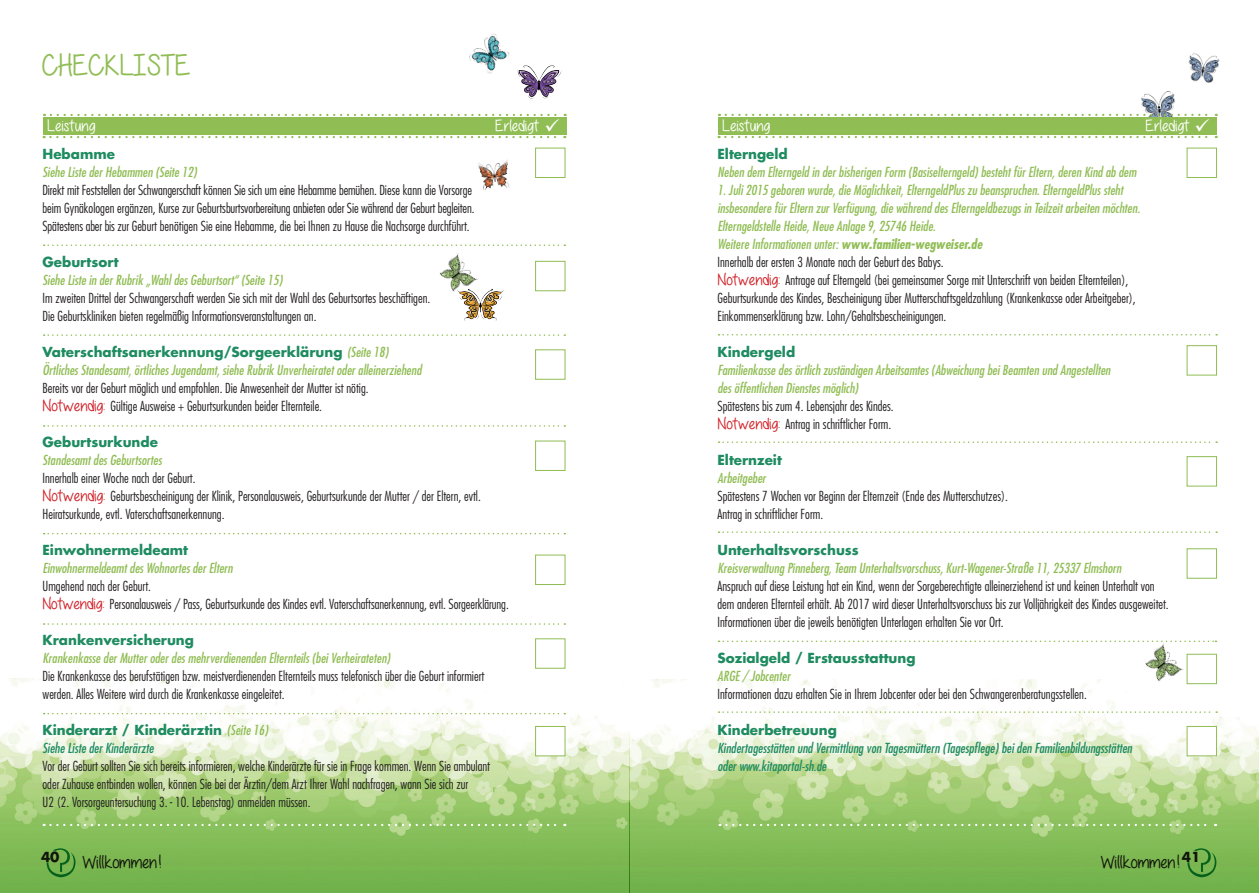
<style>
.page{position:relative;width:1259px;height:893px;background:#fff}
.page>*{position:absolute;margin:0;border:0;box-sizing:border-box;transform-origin:0 0}
.t1{font:30px "All Things Pink";color:#90bd54}
.t2{font:18.3px "All Things Pink";color:#231f20}
.t3{font:16.5px "All Things Pink";color:#fff}
.t4{font:300 condensed 13.5px/18px "Futura";color:#231f20}
.t5{font:italic condensed 13.5px/18px "Futura";color:#90bd54}
.t6{font:italic condensed 13.5px/18px "Futura";color:#1e8b60}
.t7{font:700 13.5px "Futura";color:#1e8b60}
.t8{font:700 13.5px "Futura";color:#231f20}
.s1{font-weight:700;font-style:normal;font-stretch:normal;color:#1e8b60}
.s2{font-family:"All Things Pink";font-weight:400;font-stretch:normal;font-size:16.5px;color:#d1232a}
.s3{font-weight:700;font-style:normal;font-stretch:normal}
.s4{color:#90bd54}
.s5{font-weight:400;font-style:italic;color:#90bd54}
.s6{font-weight:700;font-style:italic;color:#90bd54}
</style>
<div class="page">
<img style="left:1137px;top:91px;width:43px;height:26px">
<img style="left:0;top:678px;width:1259px;height:215px">
<img style="left:1188px;top:53px;width:32px;height:30px">
<div style="left:718px;top:117px;width:498px;height:18px;background:#90bd54"></div>
<svg style="left:725px;top:136px;width:491px;height:2px"></svg>
<svg style="left:719px;top:114px;width:497px;height:2px"></svg>
<svg style="left:718px;top:334px;width:499px;height:1px"></svg>
<svg style="left:718px;top:441px;width:499px;height:2px"></svg>
<svg style="left:718px;top:531px;width:499px;height:2px"></svg>
<svg style="left:718px;top:641px;width:498px;height:1px"></svg>
<svg style="left:718px;top:711px;width:499px;height:2px"></svg>
<svg style="left:726px;top:824px;width:490px;height:2px"></svg>
<img style="left:1139px;top:643px;width:46px;height:46px">
<img style="left:518px;top:65px;width:44px;height:34px">
<div style="left:43px;top:117px;width:523px;height:18px;background:#90bd54"></div>
<svg style="left:44px;top:136px;width:521px;height:2px"></svg>
<svg style="left:51px;top:114px;width:515px;height:2px"></svg>
<svg style="left:44px;top:334px;width:521px;height:2px"></svg>
<svg style="left:44px;top:425px;width:521px;height:2px"></svg>
<svg style="left:44px;top:533px;width:521px;height:1px"></svg>
<svg style="left:44px;top:623px;width:521px;height:2px"></svg>
<svg style="left:44px;top:713px;width:521px;height:1px"></svg>
<svg style="left:44px;top:244px;width:521px;height:2px"></svg>
<svg style="left:44px;top:824px;width:521px;height:2px"></svg>
<div style="left:535px;top:148px;width:30px;height:30px;background:#fff;border:1px solid #90bd54"></div>
<div style="left:1186px;top:148px;width:31px;height:30px;background:#fff;border:1px solid #90bd54"></div>
<div style="left:1186px;top:345px;width:31px;height:30px;background:#fff;border:1px solid #90bd54"></div>
<div style="left:1186px;top:456px;width:31px;height:30px;background:#fff;border:1px solid #90bd54"></div>
<div style="left:1186px;top:548px;width:31px;height:31px;background:#fff;border:1px solid #90bd54"></div>
<div style="left:1186px;top:654px;width:31px;height:30px;background:#fff;border:1px solid #90bd54"></div>
<div style="left:1186px;top:726px;width:31px;height:30px;background:#fff;border:1px solid #90bd54"></div>
<div style="left:535px;top:261px;width:30px;height:30px;background:#fff;border:1px solid #90bd54"></div>
<div style="left:535px;top:349px;width:30px;height:31px;background:#fff;border:1px solid #90bd54"></div>
<div style="left:535px;top:638px;width:30px;height:31px;background:#fff;border:1px solid #90bd54"></div>
<div style="left:535px;top:555px;width:30px;height:30px;background:#fff;border:1px solid #90bd54"></div>
<div style="left:535px;top:441px;width:30px;height:30px;background:#fff;border:1px solid #90bd54"></div>
<div style="left:535px;top:726px;width:30px;height:30px;background:#fff;border:1px solid #90bd54"></div>
<img style="left:469px;top:33px;width:49px;height:41px">
<img style="left:478px;top:160px;width:32px;height:31px">
<img style="left:440px;top:253px;width:38px;height:39px">
<img style="left:456px;top:283px;width:48px;height:38px">
<h1 class="t1" style="left:43px;top:49px;width:150px">CHECKLISTE</h1>
<p class="t3" style="left:47px;top:117px;width:49px">Leistung</p>
<p class="t3" style="left:495px;top:117px;width:66px">Erledigt ✓</p>
<p class="t3" style="left:1145px;top:117px;width:66px">Erledigt ✓</p>
<p class="t3" style="left:722px;top:117px;width:49px">Leistung</p>
<p class="t7" style="left:43px;top:144px;width:74px">Hebamme</p>
<p class="t5" style="left:43px;top:162px;width:156px">Siehe Liste der Hebammen (Seite 12)</p>
<p class="t4" style="left:43px;top:181px;width:433px">Direkt mit Feststellen der Schwangerschaft können Sie sich um eine Hebamme bemühen. Diese kann die Vorsorge beim Gynäkologen ergänzen, Kurse zur Geburtsburtsvorbereitung anbieten oder Sie während der Geburt begleiten.<br>Spätestens aber bis zur Geburt benötigen Sie eine Hebamme, die bei Ihnen zu Hause die Nachsorge durchführt.</p>
<p class="t7" style="left:43px;top:252px;width:77px">Geburtsort</p>
<p class="t5" style="left:43px;top:270px;width:241px">Siehe Liste in der Rubrik „Wahl des Geburtsort“ (Seite 15)</p>
<p class="t4" style="left:43px;top:289px;width:389px">Im zweiten Drittel der Schwangerschaft werden Sie sich mit der Wahl des Geburtsortes beschäftigen.<br>Die Geburtskliniken bieten regelmäßig Informationsveranstaltungen an.</p>
<p class="t5" style="left:43px;top:342px;width:380px"><span class="s1">Vaterschaftsanerkennung/Sorgeerklärung</span> (Seite 18)<br>Örtliches Standesamt, örtliches Jugendamt, siehe Rubrik Unverheiratet oder alleinerziehend</p>
<p class="t4" style="left:43px;top:379px;width:327px">Bereits vor der Geburt möglich und empfohlen. Die Anwesenheit der Mutter ist nötig.<br><span class="s2">Notwendig:</span> Gültige Ausweise + Geburtsurkunden beider Elternteile.</p>
<p class="t7" style="left:43px;top:432px;width:117px">Geburtsurkunde</p>
<p class="t5" style="left:43px;top:450px;width:121px">Standesamt des Geburtsortes</p>
<p class="t4" style="left:43px;top:469px;width:440px">Innerhalb einer Woche nach der Geburt.<br><span class="s2">Notwendig:</span> Geburtsbescheinigung der Klinik, Personalausweis, Geburtsurkunde der Mutter / der Eltern, evtl.<br>Heiratsurkunde, evtl. Vaterschaftsanerkennung.</p>
<p class="t7" style="left:43px;top:540px;width:147px">Einwohnermeldeamt</p>
<p class="t5" style="left:43px;top:558px;width:192px">Einwohnermeldeamt des Wohnortes der Eltern</p>
<p class="t4" style="left:43px;top:577px;width:468px">Umgehend nach der Geburt.<br><span class="s2">Notwendig:</span> Personalausweis / Pass, Geburtsurkunde des Kindes evtl. Vaterschaftsanerkennung, evtl. Sorgeerklärung.</p>
<p class="t7" style="left:43px;top:630px;width:153px">Krankenversicherung</p>
<p class="t5" style="left:43px;top:648px;width:349px">Krankenkasse der Mutter oder des mehrverdienenden Elternteils (bei Verheirateten)</p>
<p class="t4" style="left:43px;top:667px;width:443px">Die Krankenkasse des berufstätigen bzw. meistverdienenden Elternteils muss telefonisch über die Geburt informiert werden. Alles Weitere wird durch die Krankenkasse eingeleitet.</p>
<p class="t6" style="left:43px;top:720px;width:227px"><span class="s3">Kinderarzt / Kinderärztin</span> <span class="s4">(Seite 16)<br></span>Siehe Liste der Kinderärzte</p>
<p class="t4" style="left:43px;top:757px;width:449px">Vor der Geburt sollten Sie sich bereits informieren, welche Kinderärzte für sie in Frage kommen. Wenn Sie ambulant oder Zuhause entbinden wollen, können Sie bei der Ärztin/dem Arzt Ihrer Wahl nachfragen, wann Sie sich zur<br>U2 (2. Vorsorgeuntersuchung 3. - 10. Lebenstag) anmelden müssen.</p>
<p class="t7" style="left:717px;top:144px;width:72px">Elterngeld</p>
<p class="t5" style="left:717px;top:162px;width:420px">Neben dem Elterngeld in der bisherigen Form (Basiselterngeld) besteht für Eltern, deren Kind ab dem</p>
<p class="t4" style="left:717px;top:180px;width:424px"><span class="s5">1. Juli 2015 geboren wurde, die Möglichkeit, ElterngeldPlus zu beanspruchen. ElterngeldPlus steht insbesondere für Eltern zur Verfügung, die während des Elterngeldbezugs in Teilzeit arbeiten möchten.<br>Elterngeldstelle Heide, Neue Anlage 9, 25746 Heide.<br>Weitere Informationen unter:</span> <span class="s6">www.familien-wegweiser.de<br></span>Innerhalb der ersten 3 Monate nach der Geburt des Babys.<br><span class="s2">Notwendig:</span> Antrage auf Elterngeld (bei gemeinsamer Sorge mit Unterschrift von beiden Elternteilen), Geburtsurkunde des Kindes, Bescheinigung über Mutterschaftsgeldzahlung (Krankenkasse oder Arbeitgeber), Einkommenserklärung bzw. Lohn/Gehaltsbescheinigungen.</p>
<p class="t7" style="left:717px;top:342px;width:79px">Kindergeld</p>
<p class="t5" style="left:717px;top:360px;width:394px">Familienkasse des örtlich zuständigen Arbeitsamtes (Abweichung bei Beamten und Angestellten des öffentlichen Dienstes möglich)</p>
<p class="t4" style="left:717px;top:396px;width:178px">Spätestens bis zum 4. Lebensjahr des Kindes.<br><span class="s2">Notwendig:</span> Antrag in schriftlicher Form.</p>
<p class="t7" style="left:717px;top:450px;width:66px">Elternzeit</p>
<p class="t5" style="left:717px;top:468px;width:50px">Arbeitgeber</p>
<p class="t4" style="left:717px;top:486px;width:292px">Spätestens 7 Wochen vor Beginn der Elternzeit (Ende des Mutterschutzes).<br>Antrag in schriftlicher Form.</p>
<p class="t7" style="left:717px;top:540px;width:143px">Unterhaltsvorschuss</p>
<p class="t5" style="left:717px;top:558px;width:405px">Kreisverwaltung Pinneberg, Team Unterhaltsvorschuss, Kurt-Wagener-Straße 11, 25337 Elmshorn</p>
<p class="t4" style="left:717px;top:576px;width:453px">Anspruch auf diese Leistung hat ein Kind, wenn der Sorgeberechtigte alleinerziehend ist und keinen Unterhalt von dem anderen Elternteil erhält. Ab 2017 wird dieser Unterhaltsvorschuss bis zur Volljährigkeit des Kindes ausgeweitet.<br>Informationen über die jeweils benötigten Unterlagen erhalten Sie vor Ort.</p>
<p class="t7" style="left:717px;top:648px;width:199px">Sozialgeld / Erstausstattung</p>
<p class="t5" style="left:717px;top:666px;width:74px">ARGE / Jobcenter</p>
<p class="t4" style="left:717px;top:684px;width:371px">Informationen dazu erhalten Sie in Ihrem Jobcenter oder bei den Schwangerenberatungsstellen.</p>
<p class="t7" style="left:717px;top:720px;width:121px">Kinderbetreuung</p>
<p class="t6" style="left:717px;top:738px;width:416px">Kindertagesstätten und Vermittlung von Tagesmüttern (Tagespflege) bei den Familienbildungsstätten oder www.kitaportal-sh.de</p>
<p class="t8" style="left:41px;top:847px;width:20px">40</p>
<h2 class="t2" style="left:83px;top:852px;width:81px">Willkommen!</h2>
<h2 class="t2" style="left:1101px;top:852px;width:101px">Willkommen!<sup>41</sup></h2>
</div>
